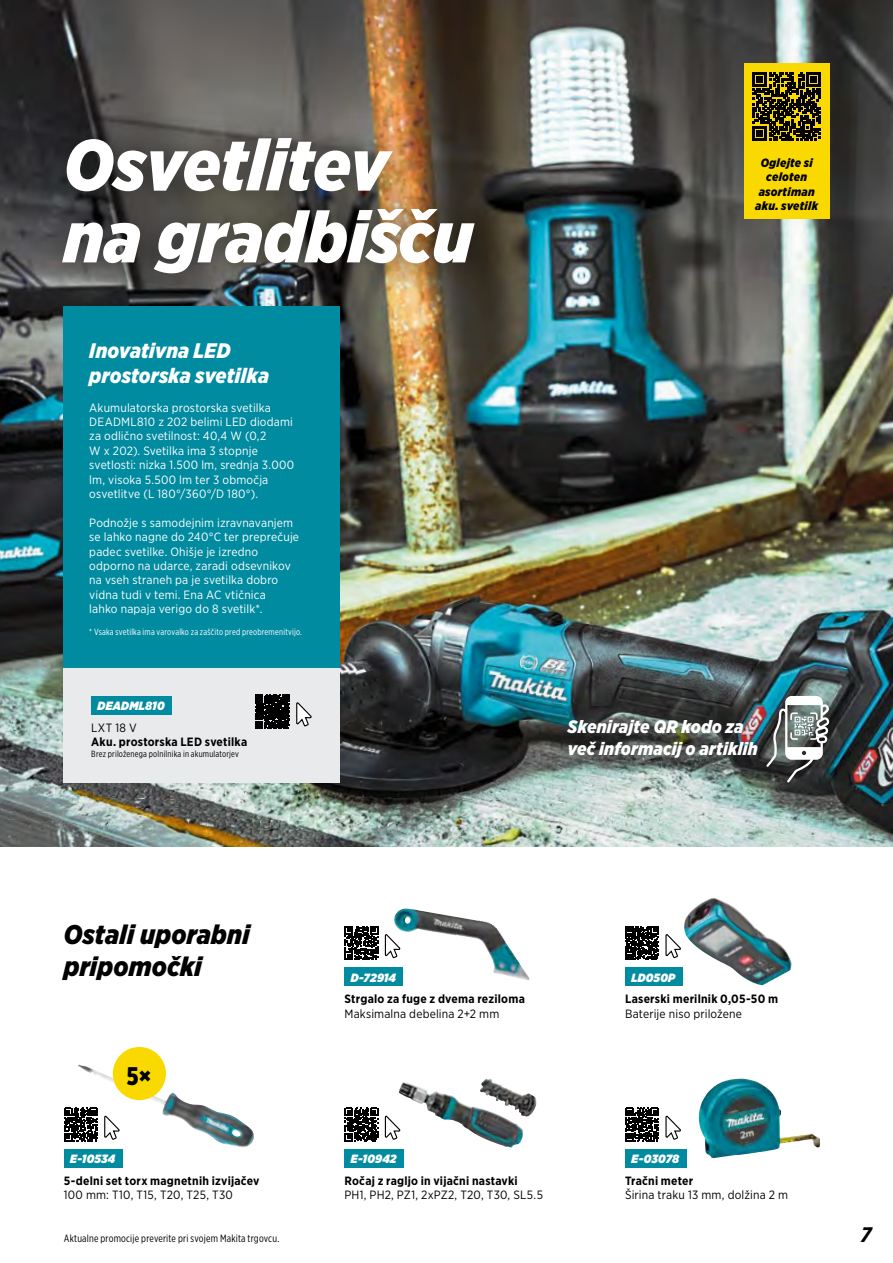
<style>
.page{position:relative;width:893px;height:1263px;background:#fff}
.page>*{position:absolute;margin:0;border:0;box-sizing:border-box;transform-origin:0 0}
.t1{font:italic 900 72px/72px "Gotham Narrow";letter-spacing:-.005em;color:#fff}
.t2{font:italic 900 27px/32.4px "Gotham Narrow";letter-spacing:.005em;color:#000}
.t3{font:900 25.5px "Gotham X Narrow";color:#000}
.t4{font:italic 900 21px/25.2px "Gotham Narrow";letter-spacing:.005em;color:#fff}
.t5{font:italic 700 21px "Gotham Narrow";color:#000}
.t6{font:italic 900 18px/21.6px "Gotham Narrow";letter-spacing:.005em;color:#fff}
.t7{font:12px/14.4px "Gotham Narrow";letter-spacing:.015em;color:#fff}
.t8{font:700 12px "Gotham Narrow";letter-spacing:.02em;color:#000}
.t9{font:12px "Gotham Narrow";letter-spacing:.015em;color:#000}
.t10{font:italic 900 12px "Gotham Narrow";letter-spacing:.015em;color:#fff}
.t11{font:italic 900 12px/14.4px "Gotham Narrow";letter-spacing:.02em;color:#000;text-align:center}
.t12{font:10.5px "Gotham X Narrow";letter-spacing:.015em;color:#000}
.t13{font:9px "Gotham X Narrow";letter-spacing:.02em;color:#fff}
.t14{font:9px "Gotham X Narrow";letter-spacing:.02em;color:#000}
</style>
<div class="page">
<img style="left:0;top:0;width:893px;height:846px">
<div style="left:26px;top:101px;width:484px;height:210px;background:#000;opacity:.6"></div>
<svg style="left:384px;top:1116px;width:16px;height:23px"></svg>
<div style="left:344px;top:1149px;width:60px;height:19px;background:#008ba0"></div>
<svg style="left:345px;top:1108px;width:33px;height:33px"></svg>
<svg style="left:384px;top:934px;width:8px;height:23px"></svg>
<div style="left:344px;top:967px;width:59px;height:19px;background:#008ba0"></div>
<svg style="left:345px;top:926px;width:33px;height:33px"></svg>
<svg style="left:665px;top:934px;width:16px;height:24px"></svg>
<div style="left:625px;top:967px;width:58px;height:19px;background:#008ba0"></div>
<svg style="left:625px;top:926px;width:34px;height:33px"></svg>
<div style="left:64px;top:307px;width:276px;height:362px;background:#008ba0"></div>
<div style="left:64px;top:668px;width:276px;height:114px;background:#e9eaeb"></div>
<svg style="left:296px;top:703px;width:15px;height:23px"></svg>
<svg style="left:256px;top:694px;width:34px;height:34px"></svg>
<div style="left:91px;top:696px;width:81px;height:19px;background:#008ba0"></div>
<img style="left:480px;top:1079px;width:57px;height:38px">
<img style="left:392px;top:915px;width:123px;height:62px">
<img style="left:684px;top:898px;width:97px;height:87px">
<svg style="left:665px;top:1116px;width:16px;height:23px"></svg>
<div style="left:625px;top:1149px;width:61px;height:19px;background:#008ba0"></div>
<svg style="left:625px;top:1108px;width:34px;height:33px"></svg>
<img style="left:699px;top:1079px;width:121px;height:79px">
<div style="left:744px;top:64px;width:85px;height:85px;background:#fad900"></div>
<svg style="left:752px;top:72px;width:69px;height:69px"></svg>
<div style="left:744px;top:149px;width:85px;height:70px;background:#fad900"></div>
<div style="left:738px;top:666px;width:121px;height:145px;background:#000;opacity:.2"></div>
<svg style="left:784px;top:696px;width:46px;height:86px"></svg>
<div style="left:541px;top:692px;width:243px;height:92px;background:#000;opacity:.2"></div>
<div style="left:64px;top:1149px;width:58px;height:19px;background:#008ba0"></div>
<svg style="left:64px;top:1108px;width:14px;height:33px"></svg>
<img style="left:78px;top:1065px;width:176px;height:82px">
<div style="left:113px;top:1047px;width:53px;height:53px;background:#fad900;border-radius:50%"></div>
<h1 class="t1" style="left:64px;top:128px;width:410px">Osvetlitev na gradbišču</h1>
<h3 class="t4" style="left:89px;top:337px;width:181px">Inovativna LED prostorska svetilka</h3>
<p class="t7" style="left:89px;top:400px;width:206px">Akumulatorska prostorska svetilka DEADML810 z 202 belimi LED diodami za odlično svetilnost: 40,4 W (0,2<br>W x 202). Svetilka ima 3 stopnje svetlosti: nizka 1.500 lm, srednja 3.000 lm, visoka 5.500 lm ter 3 območja osvetlitve (L 180°/360°/D 180°).</p>
<p class="t7" style="left:89px;top:515px;width:211px">Podnožje s samodejnim izravnavanjem se lahko nagne do 240°C ter preprečuje padec svetilke. Ohišje je izredno odporno na udarce, zaradi odsevnikov na vseh straneh pa je svetilka dobro vidna tudi v temi. Ena AC vtičnica<br>lahko napaja verigo do 8 svetilk*.</p>
<p class="t13" style="left:89px;top:626px;width:214px">* Vsaka svetilka ima varovalko za zaščito pred preobremenitvijo.</p>
<p class="t10" style="left:98px;top:698px;width:69px">DEADML810</p>
<p class="t9" style="left:91px;top:720px;width:47px">LXT 18 V</p>
<p class="t8" style="left:91px;top:734px;width:157px">Aku. prostorska LED svetilka</p>
<p class="t14" style="left:91px;top:748px;width:149px">Brez priloženega polnilnika in akumulatorjev</p>
<p class="t11" style="left:755px;top:155px;width:64px">Oglejte si celoten asortiman aku. svetilk</p>
<h3 class="t6" style="left:568px;top:716px;width:192px">Skenirajte QR kodo za več informacij o artiklih</h3>
<h2 class="t2" style="left:64px;top:918px;width:188px">Ostali uporabni pripomočki</h2>
<h3 class="t3" style="left:127px;top:1060px;width:26px">5×</h3>
<p class="t10" style="left:70px;top:1151px;width:47px">E-10534</p>
<p class="t8" style="left:64px;top:1173px;width:197px">5-delni set torx magnetnih izvijačev</p>
<p class="t9" style="left:64px;top:1187px;width:171px">100 mm: T10, T15, T20, T25, T30</p>
<p class="t12" style="left:64px;top:1232px;width:217px">Aktualne promocije preverite pri svojem Makita trgovcu.</p>
<p class="t10" style="left:351px;top:969px;width:47px">D-72914</p>
<p class="t8" style="left:344px;top:991px;width:182px">Strgalo za fuge z dvema reziloma</p>
<p class="t9" style="left:344px;top:1006px;width:156px">Maksimalna debelina 2+2 mm</p>
<p class="t10" style="left:351px;top:1151px;width:47px">E-10942</p>
<p class="t8" style="left:344px;top:1173px;width:175px">Ročaj z ragljo in vijačni nastavki</p>
<p class="t9" style="left:344px;top:1187px;width:200px">PH1, PH2, PZ1, 2xPZ2, T20, T30, SL5.5</p>
<p class="t10" style="left:631px;top:969px;width:45px">LD050P</p>
<p class="t8" style="left:625px;top:991px;width:154px">Laserski merilnik 0,05-50 m</p>
<p class="t9" style="left:625px;top:1006px;width:118px">Baterije niso priložene</p>
<p class="t10" style="left:631px;top:1151px;width:49px">E-03078</p>
<p class="t8" style="left:625px;top:1173px;width:70px">Tračni meter</p>
<p class="t9" style="left:625px;top:1187px;width:165px">Širina traku 13 mm, dolžina 2 m</p>
<h3 class="t5" style="left:861px;top:1221px;width:13px">7</h3>
</div>
